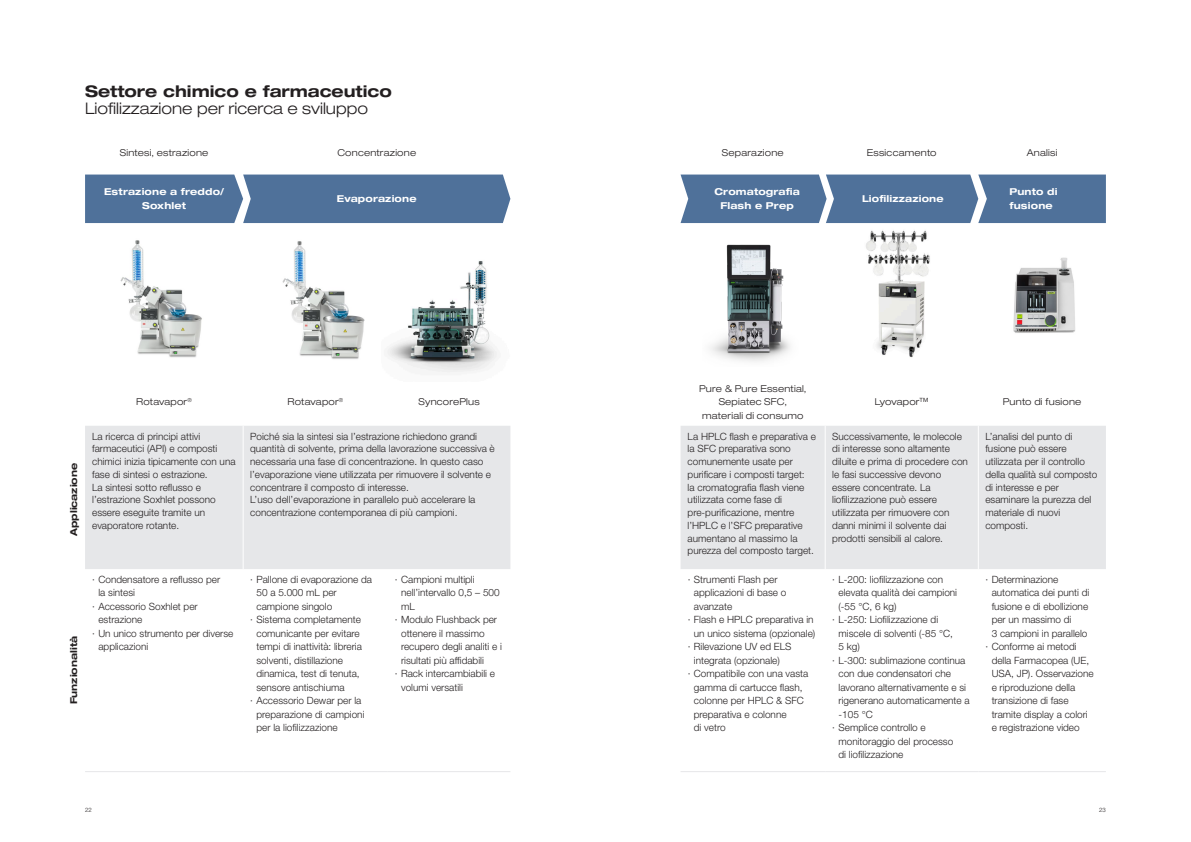
<style>
.page{position:relative;width:1191px;height:842px;background:#fff}
.page>*{position:absolute;margin:0;border:0;box-sizing:border-box;transform-origin:0 0}
.t1{font:300 expanded 16px "Helvetica Neue LT Std";color:#231f20}
.t2{font:700 expanded 16px "Helvetica Neue LT Std";color:#231f20}
.t3{font:300 10px/12.8px "Helvetica Neue LT Std";color:#231f20}
.t4{font:300 expanded 9.5px/13.5px "Helvetica Neue LT Std";letter-spacing:.02em;color:#231f20;text-align:center}
.t5{font:700 expanded 9.5px/13.5px "Helvetica Neue LT Std";letter-spacing:.015em;color:#fff;text-align:center}
.t6{font:700 expanded 9.5px "Helvetica Neue LT Std";color:#231f20}
.t7{font:300 6px "Helvetica Neue LT Std";color:#231f20}
.s1{font-stretch:normal;font-size:10px}
</style>
<div class="page">
<img style="left:387px;top:261px;width:110px;height:112px">
<img style="left:282px;top:241px;width:83px;height:118px">
<img style="left:120px;top:240px;width:82px;height:118px">
<div style="left:85px;top:175px;width:425px;height:48px;background:#4f719a"></div>
<img style="left:1013px;top:257px;width:62px;height:76px">
<img style="left:866px;top:230px;width:64px;height:128px">
<img style="left:710px;top:244px;width:80px;height:118px">
<div style="left:680px;top:175px;width:426px;height:48px;background:#4f719a"></div>
<div style="left:85px;top:426px;width:425px;height:143px;background:#e6e7e9"></div>
<div style="left:680px;top:426px;width:426px;height:143px;background:#e6e7e9"></div>
<hr style="left:85px;top:771px;width:158px;height:1px;background:#e6e7e9">
<hr style="left:243px;top:771px;width:145px;height:1px;background:#e6e7e9">
<hr style="left:388px;top:771px;width:122px;height:1px;background:#e6e7e9">
<hr style="left:680px;top:771px;width:145px;height:1px;background:#e6e7e9">
<hr style="left:825px;top:771px;width:153px;height:1px;background:#e6e7e9">
<hr style="left:978px;top:771px;width:128px;height:1px;background:#e6e7e9">
<hr style="left:977px;top:426px;width:1px;height:143px;background:#fff">
<hr style="left:243px;top:426px;width:1px;height:143px;background:#fff">
<hr style="left:824px;top:426px;width:1px;height:143px;background:#fff">
<h1 class="t2" style="left:85px;top:81px;width:308px">Settore chimico e farmaceutico</h1>
<h1 class="t1" style="left:85px;top:99px;width:284px">Liofilizzazione per ricerca e sviluppo</h1>
<p class="t4" style="left:120px;top:146px;width:90px">Sintesi, estrazione</p>
<p class="t4" style="left:337px;top:146px;width:80px">Concentrazione</p>
<p class="t4" style="left:722px;top:146px;width:63px">Separazione</p>
<p class="t4" style="left:867px;top:146px;width:71px">Essiccamento</p>
<p class="t4" style="left:1026px;top:146px;width:32px">Analisi</p>
<p class="t5" style="left:104px;top:185px;width:121px">Estrazione a freddo/<br>Soxhlet</p>
<p class="t5" style="left:337px;top:192px;width:81px">Evaporazione</p>
<p class="t5" style="left:714px;top:185px;width:87px">Cromatografia<br>Flash e Prep</p>
<p class="t5" style="left:862px;top:192px;width:83px">Liofilizzazione</p>
<p class="t5" style="left:1009px;top:185px;width:50px;text-align:left">Punto di fusione</p>
<p class="t6" style="left:68px;top:536px;width:75px;rotate:-90deg">Applicazione</p>
<p class="t6" style="left:68px;top:704px;width:70px;rotate:-90deg">Funzionalità</p>
<p class="t4" style="left:136px;top:395px;width:57px">Rotavapor<sup>®</sup></p>
<p class="t4" style="left:287px;top:395px;width:57px">Rotavapor<sup>®</sup></p>
<p class="t4" style="left:418px;top:395px;width:63px">SyncorePlus</p>
<p class="t4" style="left:699px;top:381px;width:109px">Pure &amp; Pure Essential,<br>Sepiatec SFC, materiali di consumo</p>
<p class="t4" style="left:874px;top:395px;width:56px">Lyovapor<span class="s1">™</span></p>
<p class="t4" style="left:1002px;top:395px;width:80px">Punto di fusione</p>
<p class="t3" style="left:92px;top:429px;width:145px">La ricerca di principi attivi farmaceutici (API) e composti chimici inizia tipicamente con una fase di sintesi o estrazione.<br>La sintesi sotto reflusso e l’estrazione Soxhlet possono essere eseguite tramite un evaporatore rotante.</p>
<p class="t3" style="left:250px;top:429px;width:246px">Poiché sia la sintesi sia l’estrazione richiedono grandi quantità di solvente, prima della lavorazione successiva è necessaria una fase di concentrazione. In questo caso l’evaporazione viene utilizzata per rimuovere il solvente e concentrare il composto di interesse.<br>L’uso dell’evaporazione in parallelo può accelerare la concentrazione contemporanea di più campioni.</p>
<p class="t3" style="left:687px;top:429px;width:130px">La HPLC flash e preparativa e la SFC preparativa sono comunemente usate per purificare i composti target:<br>la cromatografia flash viene utilizzata come fase di pre-purificazione, mentre l’HPLC e l’SFC preparative aumentano al massimo la purezza del composto target.</p>
<p class="t3" style="left:832px;top:429px;width:137px">Successivamente, le molecole di interesse sono altamente diluite e prima di procedere con le fasi successive devono essere concentrate. La liofilizzazione può essere utilizzata per rimuovere con danni minimi il solvente dai prodotti sensibili al calore.</p>
<p class="t3" style="left:985px;top:429px;width:114px">L’analisi del punto di fusione può essere utilizzata per il controllo della qualità sul composto di interesse e per esaminare la purezza del materiale di nuovi composti.</p>
<p class="t3" style="left:92px;top:573px;width:129px">· Condensatore a reflusso per</p>
<p class="t3" style="left:98px;top:586px;width:38px">la sintesi</p>
<p class="t3" style="left:92px;top:600px;width:107px">· Accessorio Soxhlet per</p>
<p class="t3" style="left:98px;top:613px;width:45px">estrazione</p>
<p class="t3" style="left:92px;top:627px;width:143px">· Un unico strumento per diverse</p>
<p class="t3" style="left:98px;top:640px;width:52px">applicazioni</p>
<p class="t3" style="left:395px;top:573px;width:81px">· Campioni multipli</p>
<p class="t3" style="left:401px;top:586px;width:100px">nell’intervallo 0,5 – 500</p>
<p class="t3" style="left:401px;top:600px;width:15px">mL</p>
<p class="t3" style="left:395px;top:613px;width:104px">· Modulo Flushback per</p>
<p class="t3" style="left:401px;top:627px;width:85px">ottenere il massimo</p>
<p class="t3" style="left:401px;top:640px;width:102px">recupero degli analiti e i</p>
<p class="t3" style="left:401px;top:654px;width:84px">risultati più affidabili</p>
<p class="t3" style="left:395px;top:667px;width:102px">· Rack intercambiabili e</p>
<p class="t3" style="left:401px;top:681px;width:63px">volumi versatili</p>
<p class="t3" style="left:687px;top:573px;width:91px">· Strumenti Flash per</p>
<p class="t3" style="left:694px;top:586px;width:94px">applicazioni di base o</p>
<p class="t3" style="left:694px;top:600px;width:40px">avanzate</p>
<p class="t3" style="left:687px;top:613px;width:127px">· Flash e HPLC preparativa in</p>
<p class="t3" style="left:694px;top:627px;width:123px">un unico sistema (opzionale)</p>
<p class="t3" style="left:687px;top:640px;width:105px">· Rilevazione UV ed ELS</p>
<p class="t3" style="left:694px;top:654px;width:87px">integrata (opzionale)</p>
<p class="t3" style="left:687px;top:667px;width:122px">· Compatibile con una vasta</p>
<p class="t3" style="left:694px;top:681px;width:110px">gamma di cartucce flash,</p>
<p class="t3" style="left:694px;top:694px;width:111px">colonne per HPLC &amp; SFC</p>
<p class="t3" style="left:694px;top:708px;width:94px">preparativa e colonne</p>
<p class="t3" style="left:694px;top:721px;width:33px">di vetro</p>
<p class="t3" style="left:250px;top:573px;width:123px">· Pallone di evaporazione da</p>
<p class="t3" style="left:256px;top:586px;width:82px">50 a 5.000 mL per</p>
<p class="t3" style="left:256px;top:600px;width:77px">campione singolo</p>
<p class="t3" style="left:250px;top:613px;width:112px">· Sistema completamente</p>
<p class="t3" style="left:256px;top:627px;width:105px">comunicante per evitare</p>
<p class="t3" style="left:256px;top:640px;width:107px">tempi di inattività: libreria</p>
<p class="t3" style="left:256px;top:654px;width:88px">solventi, distillazione</p>
<p class="t3" style="left:256px;top:667px;width:105px">dinamica, test di tenuta,</p>
<p class="t3" style="left:256px;top:681px;width:90px">sensore antischiuma</p>
<p class="t3" style="left:250px;top:694px;width:113px">· Accessorio Dewar per la</p>
<p class="t3" style="left:256px;top:708px;width:110px">preparazione di campioni</p>
<p class="t3" style="left:256px;top:721px;width:83px">per la liofilizzazione</p>
<p class="t3" style="left:832px;top:573px;width:112px">· L-200: liofilizzazione con</p>
<p class="t3" style="left:838px;top:586px;width:120px">elevata qualità dei campioni</p>
<p class="t3" style="left:838px;top:600px;width:59px">(‑55 °C, 6 kg)</p>
<p class="t3" style="left:832px;top:613px;width:107px">· L-250: Liofilizzazione di</p>
<p class="t3" style="left:838px;top:627px;width:116px">miscele di solventi (-85 °C,</p>
<p class="t3" style="left:838px;top:640px;width:23px">5 kg)</p>
<p class="t3" style="left:832px;top:654px;width:134px">· L-300: sublimazione continua</p>
<p class="t3" style="left:838px;top:667px;width:114px">con due condensatori che</p>
<p class="t3" style="left:838px;top:681px;width:129px">lavorano alternativamente e si</p>
<p class="t3" style="left:838px;top:694px;width:133px">rigenerano automaticamente a</p>
<p class="t3" style="left:838px;top:708px;width:36px">-105 °C</p>
<p class="t3" style="left:832px;top:721px;width:95px">· Semplice controllo e</p>
<p class="t3" style="left:838px;top:735px;width:116px">monitoraggio del processo</p>
<p class="t3" style="left:838px;top:748px;width:66px">di liofilizzazione</p>
<p class="t3" style="left:985px;top:573px;width:74px">· Determinazione</p>
<p class="t3" style="left:991px;top:586px;width:99px">automatica dei punti di</p>
<p class="t3" style="left:991px;top:600px;width:98px">fusione e di ebollizione</p>
<p class="t3" style="left:991px;top:613px;width:81px">per un massimo di</p>
<p class="t3" style="left:991px;top:627px;width:97px">3 campioni in parallelo</p>
<p class="t3" style="left:985px;top:640px;width:93px">· Conforme ai metodi</p>
<p class="t3" style="left:991px;top:654px;width:99px">della Farmacopea (UE,</p>
<p class="t3" style="left:991px;top:667px;width:104px">USA, JP). Osservazione</p>
<p class="t3" style="left:991px;top:681px;width:85px">e riproduzione della</p>
<p class="t3" style="left:991px;top:694px;width:78px">transizione di fase</p>
<p class="t3" style="left:991px;top:708px;width:98px">tramite display a colori</p>
<p class="t3" style="left:991px;top:721px;width:89px">e registrazione video</p>
<p class="t7" style="left:85px;top:806px;width:8px">22</p>
<p class="t7" style="left:1099px;top:806px;width:8px">23</p>
</div>
